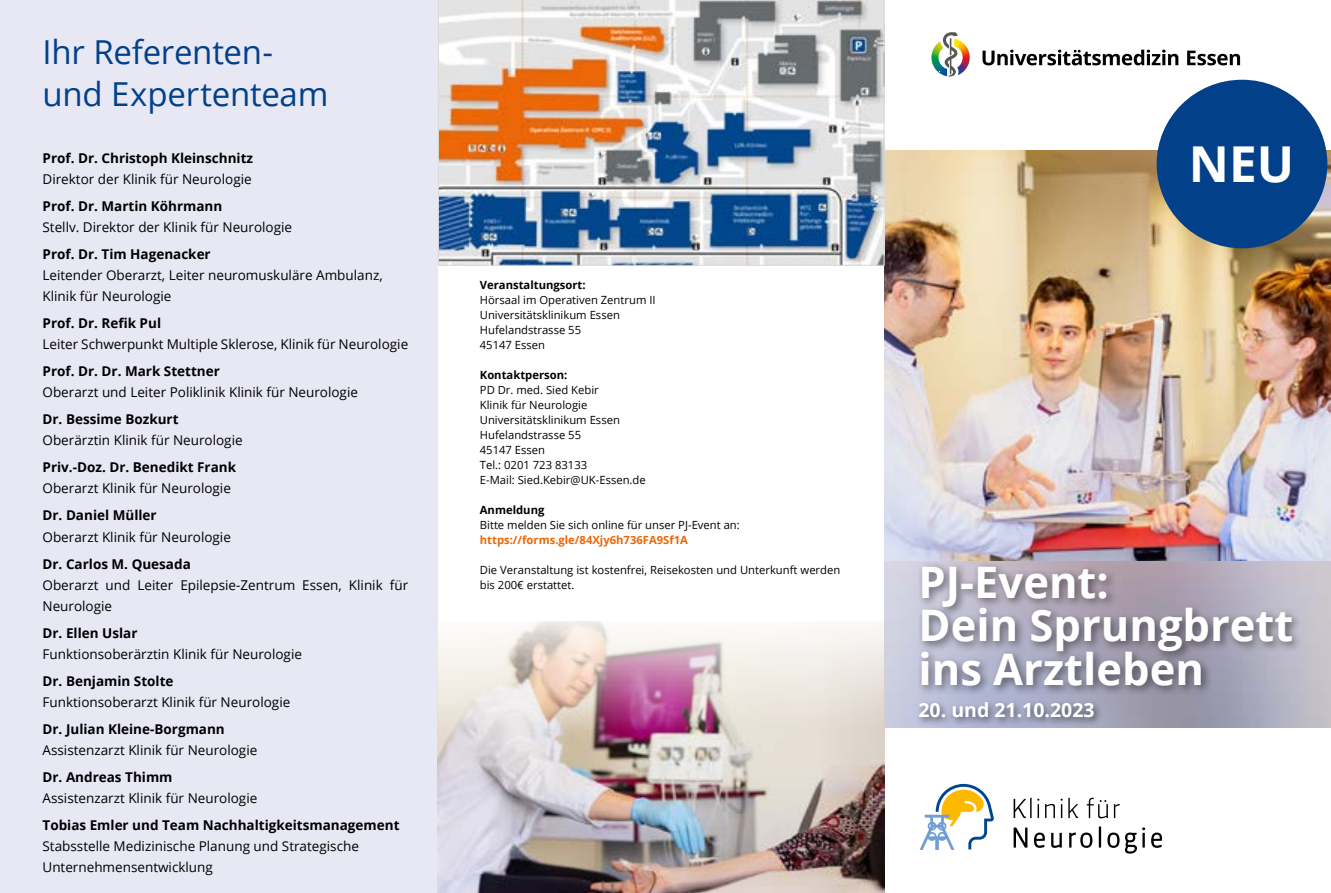
<style>
.page{position:relative;width:1331px;height:893px;background:#fff}
.page>*{position:absolute;margin:0;border:0;box-sizing:border-box;transform-origin:0 0}
.t1{font:700 49.5px "Open Sans";color:#fff}
.t2{font:700 43.5px/43.5px "Open Sans";color:#fff}
.t3{font:33px/42px "Open Sans";letter-spacing:-.005em;color:#024189}
.t4{font:700 19.5px "Open Sans";color:#fff}
.t5{font:13.5px/21px "Open Sans";color:#000}
.t6{font:700 13.5px "Open Sans";color:#000}
.t7{font:11.25px/15px "Open Sans";color:#000}
.t8{font:700 11.25px "Open Sans";color:#000}
.t9{font:700 11.25px "Open Sans";color:#ec6608}
</style>
<div class="page">
<svg style="left:943px;top:32px;width:27px;height:45px"></svg>
<svg style="left:982px;top:50px;width:196px;height:15px"></svg>
<svg style="left:1187px;top:51px;width:53px;height:14px"></svg>
<div style="left:0;top:0;width:438px;height:893px;background:#e7e8f4"></div>
<img style="left:884px;top:150px;width:447px;height:411px">
<div style="left:917px;top:562px;width:387px;height:133px;background:#000;opacity:.5"></div>
<div style="left:1157px;top:80px;width:170px;height:168px;background:#024189;border-radius:50%"></div>
<img style="left:438px;top:0;width:446px;height:266px">
<svg style="left:1014px;top:798px;width:17px;height:20px"></svg>
<svg style="left:1037px;top:799px;width:2px;height:19px"></svg>
<svg style="left:1045px;top:804px;width:10px;height:14px"></svg>
<svg style="left:1061px;top:798px;width:17px;height:20px"></svg>
<svg style="left:1087px;top:798px;width:21px;height:20px"></svg>
<svg style="left:1114px;top:804px;width:6px;height:14px"></svg>
<svg style="left:1014px;top:827px;width:13px;height:21px"></svg>
<svg style="left:1034px;top:832px;width:11px;height:16px"></svg>
<svg style="left:1051px;top:833px;width:11px;height:15px"></svg>
<svg style="left:1069px;top:832px;width:23px;height:16px"></svg>
<svg style="left:1099px;top:826px;width:2px;height:22px"></svg>
<svg style="left:1107px;top:832px;width:12px;height:16px"></svg>
<svg style="left:1125px;top:827px;width:20px;height:27px"></svg>
<hr style="left:1142px;top:833px;width:3px;height:15px;background:#020203">
<svg style="left:1151px;top:832px;width:11px;height:16px"></svg>
<svg style="left:920px;top:784px;width:74px;height:66px"></svg>
<div style="left:916px;top:699px;width:188px;height:27px;background:#000;opacity:.5"></div>
<img style="left:438px;top:621px;width:446px;height:272px">
<h3 class="t3" style="left:43px;top:30px;width:287px">Ihr Referenten&shy;und Expertenteam</h3>
<p class="t6" style="left:43px;top:149px;width:212px">Prof. Dr. Christoph Kleinschnitz</p>
<p class="t5" style="left:43px;top:169px;width:211px">Direktor der Klinik für Neurologie</p>
<p class="t6" style="left:43px;top:197px;width:181px">Prof. Dr. Martin Köhrmann</p>
<p class="t5" style="left:43px;top:217px;width:251px">Stellv. Direktor der Klinik für Neurologie</p>
<p class="t6" style="left:43px;top:245px;width:170px">Prof. Dr. Tim Hagenacker</p>
<p class="t5" style="left:43px;top:265px;width:342px">Leitender Oberarzt, Leiter neuromuskuläre Ambulanz,<br>Klinik für Neurologie</p>
<p class="t6" style="left:43px;top:314px;width:120px">Prof. Dr. Refik Pul</p>
<p class="t5" style="left:43px;top:334px;width:367px">Leiter Schwerpunkt Multiple Sklerose, Klinik für Neurologie</p>
<p class="t6" style="left:43px;top:362px;width:179px">Prof. Dr. Dr. Mark Stettner</p>
<p class="t5" style="left:43px;top:382px;width:317px">Oberarzt und Leiter Poliklinik Klinik für Neurologie</p>
<p class="t6" style="left:43px;top:410px;width:138px">Dr. Bessime Bozkurt</p>
<p class="t5" style="left:43px;top:430px;width:202px">Oberärztin Klinik für Neurologie</p>
<p class="t6" style="left:43px;top:458px;width:195px">Priv.-Doz. Dr. Benedikt Frank</p>
<p class="t5" style="left:43px;top:478px;width:190px">Oberarzt Klinik für Neurologie</p>
<p class="t6" style="left:43px;top:506px;width:116px">Dr. Daniel Müller</p>
<p class="t5" style="left:43px;top:526px;width:190px">Oberarzt Klinik für Neurologie</p>
<p class="t6" style="left:43px;top:554px;width:150px">Dr. Carlos M. Quesada</p>
<p class="t5" style="left:43px;top:574px;width:367px">Oberarzt und Leiter Epilepsie-Zentrum Essen, Klinik für<br>Neurologie</p>
<p class="t6" style="left:43px;top:623px;width:96px">Dr. Ellen Uslar</p>
<p class="t5" style="left:43px;top:643px;width:261px">Funktionsoberärztin Klinik für Neurologie</p>
<p class="t6" style="left:43px;top:671px;width:133px">Dr. Benjamin Stolte</p>
<p class="t5" style="left:43px;top:691px;width:249px">Funktionsoberarzt Klinik für Neurologie</p>
<p class="t6" style="left:43px;top:719px;width:184px">Dr. Julian Kleine-Borgmann</p>
<p class="t5" style="left:43px;top:739px;width:216px">Assistenzarzt Klinik für Neurologie</p>
<p class="t6" style="left:43px;top:767px;width:132px">Dr. Andreas Thimm</p>
<p class="t5" style="left:43px;top:787px;width:216px">Assistenzarzt Klinik für Neurologie</p>
<p class="t6" style="left:43px;top:815px;width:358px">Tobias Emler und Team Nachhaltigkeitsmanagement</p>
<p class="t5" style="left:43px;top:835px;width:318px">Stabsstelle Medizinische Planung und Strategische<br>Unternehmensentwicklung</p>
<h1 class="t1" style="left:1189px;top:129px;width:107px">NEU</h1>
<p class="t8" style="left:480px;top:277px;width:107px">Veranstaltungsort:</p>
<p class="t7" style="left:480px;top:292px;width:177px">Hörsaal im Operativen Zentrum II<br>Universitätsklinikum Essen<br>Hufelandstrasse 55<br>45147 Essen</p>
<p class="t8" style="left:480px;top:367px;width:89px">Kontaktperson:</p>
<p class="t7" style="left:480px;top:382px;width:167px">PD Dr. med. Sied Kebir<br>Klinik für Neurologie<br>Universitätsklinikum Essen<br>Hufelandstrasse 55<br>45147 Essen<br>Tel.: 0201 723 83133<br>E-Mail: Sied.Kebir@UK-Essen.de</p>
<p class="t8" style="left:480px;top:502px;width:66px">Anmeldung</p>
<p class="t7" style="left:480px;top:517px;width:261px">Bitte melden Sie sich online für unser PJ-Event an:</p>
<p class="t9" style="left:480px;top:532px;width:210px">https://forms.gle/84Xjy6h736FA9Sf1A</p>
<p class="t7" style="left:480px;top:562px;width:362px">Die Veranstaltung ist kostenfrei, Reisekosten und Unterkunft werden bis 200€ erstattet.</p>
<h2 class="t2" style="left:918px;top:559px;width:376px">PJ-Event:<br>Dein Sprungbrett ins Arztleben</h2>
<h3 class="t4" style="left:918px;top:696px;width:178px">20. und 21.10.2023</h3>
</div>
